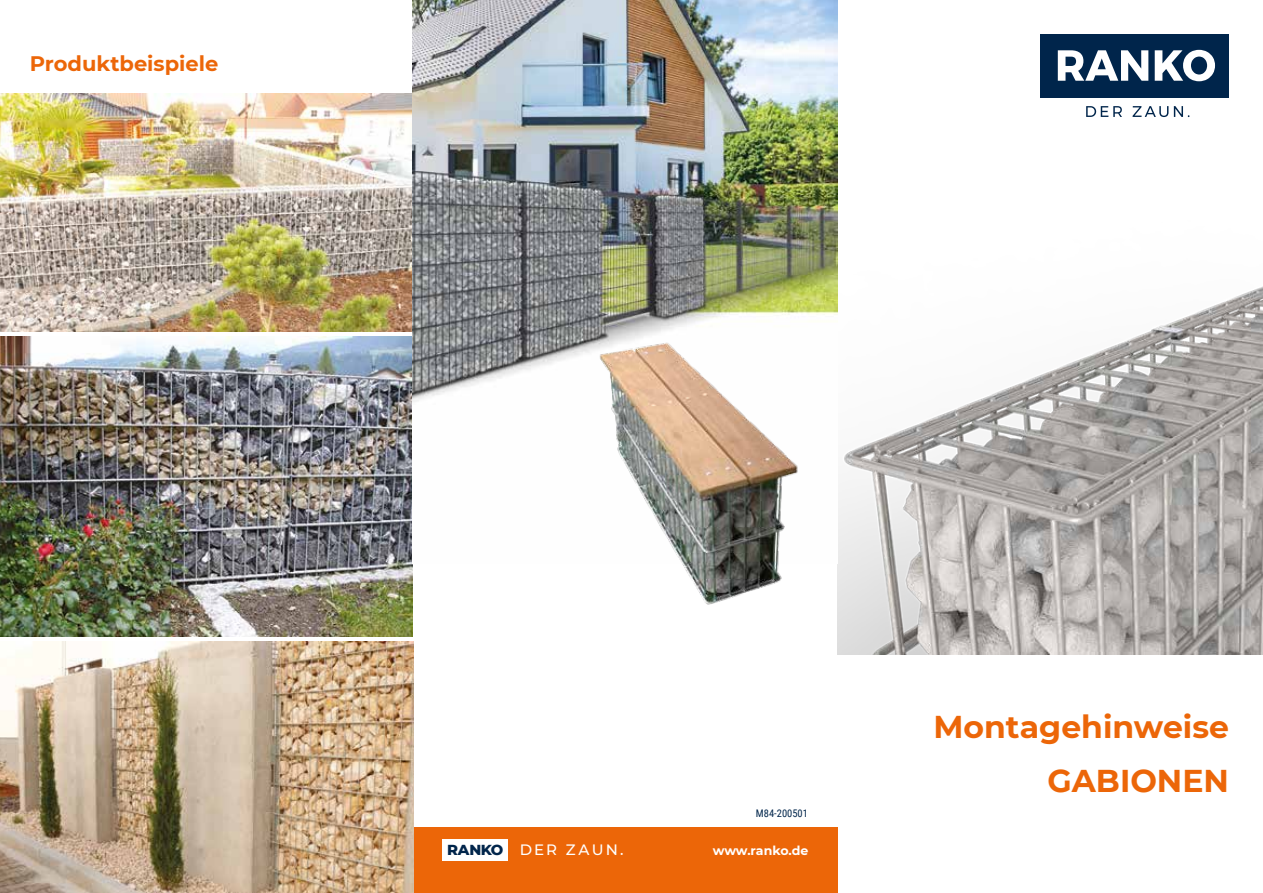
<style>
.page{position:relative;width:1263px;height:893px;background:#fff}
.page>*{position:absolute;margin:0;border:0;box-sizing:border-box;transform-origin:0 0}
.t1{font:700 31.5px/54px "Montserrat";color:#ec6608;text-align:right}
.t2{font:700 21px "Montserrat";color:#ec6608}
.t3{font:500 15px "Montserrat";letter-spacing:.15em;color:#fff}
.t4{font:700 12.6px "Montserrat";letter-spacing:-.005em;color:#fff}
.t5{font:10.5px "Roboto Condensed";color:#00254b}
.s1{font-weight:800;font-size:14.85px;color:#00254b}
</style>
<div class="page">
<div style="left:1040px;top:34px;width:189px;height:63px;background:#00254b"></div>
<svg style="left:1086px;top:106px;width:36px;height:11px"></svg>
<svg style="left:1132px;top:106px;width:36px;height:11px"></svg>
<svg style="left:1174px;top:106px;width:15px;height:11px"></svg>
<svg style="left:1058px;top:50px;width:90px;height:31px"></svg>
<svg style="left:1155px;top:50px;width:60px;height:31px"></svg>
<img style="left:838px;top:286px;width:425px;height:369px">
<div style="left:412px;top:827px;width:426px;height:66px;background:#ec6608"></div>
<div style="left:442px;top:839px;width:65px;height:22px;background:#fff"></div>
<img style="left:0;top:94px;width:412px;height:238px">
<img style="left:0;top:336px;width:412px;height:301px">
<img style="left:0;top:641px;width:413px;height:252px">
<img style="left:412px;top:0;width:426px;height:402px">
<img style="left:596px;top:337px;width:205px;height:268px">
<p class="t2" style="left:30px;top:49px;width:190px">Produktbeispiele</p>
<p class="t5" style="left:756px;top:806px;width:54px">M84-200501</p>
<p class="t3" style="left:447px;top:839px;width:178px"><span class="s1">RANKO</span> DER ZAUN.</p>
<p class="t4" style="left:713px;top:842px;width:97px">www.ranko.de</p>
<p class="t1" style="left:933px;top:698px;width:297px">Montagehinweise<br>GABIONEN</p>
</div>
